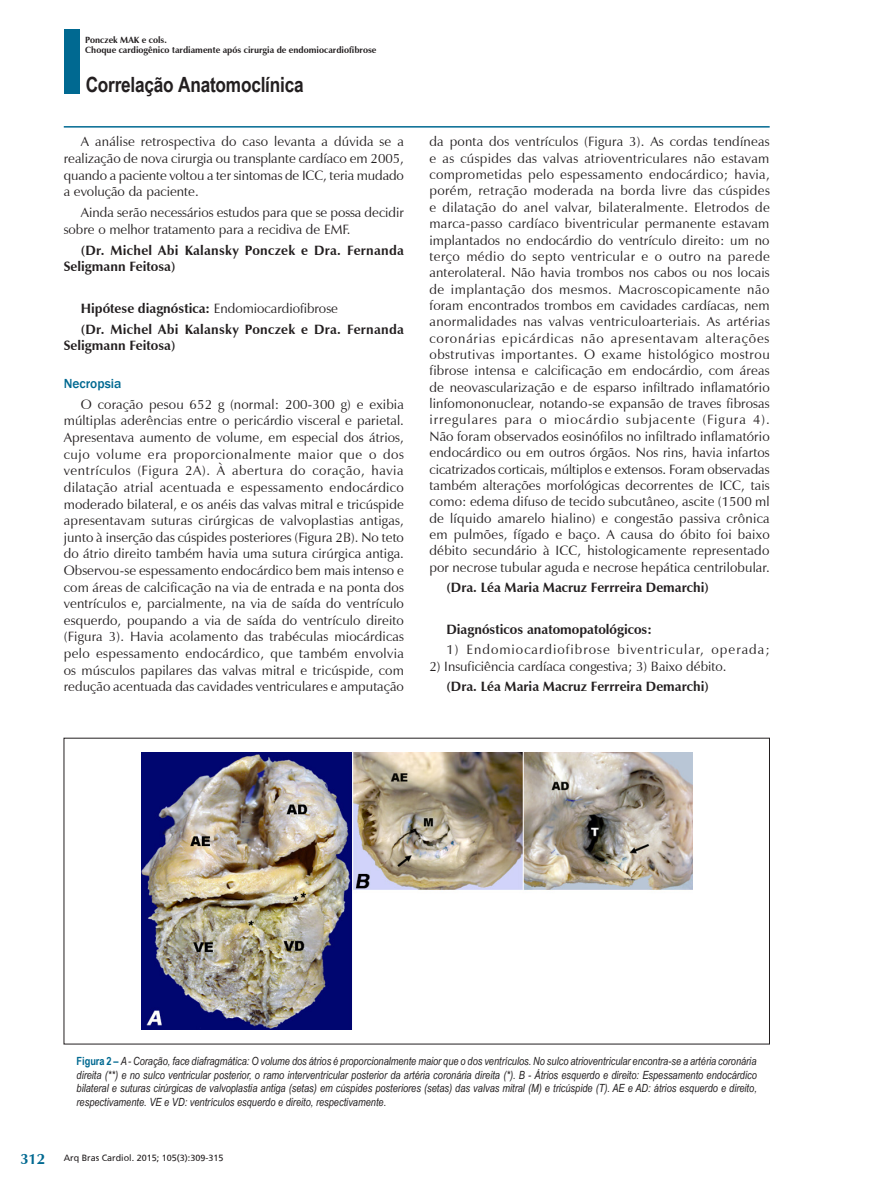
<style>
.page{position:relative;width:893px;height:1191px;background:#fff}
.page>*{position:absolute;margin:0;border:0;box-sizing:border-box;transform-origin:0 0}
.t1{font:700 21px "Arial Narrow";letter-spacing:-.01em;color:#231f20}
.t2{font:700 15px "Zapf Humanist 601 BT";color:#006991}
._01-TEXTO_BASICO{font:13.5px/16.4px "Zapf Humanist 601 BT";color:#231f20;text-align:justify}
._01-TEXTO_BASICO-2{font:700 13.5px "Zapf Humanist 601 BT";color:#231f20}
._01-TEXTO_BASICO-3{font:700 13.5px/16.6px "Zapf Humanist 601 BT";letter-spacing:.02em;color:#231f20}
._01-TEXTO_BASICO-4{font:13.5px "Zapf Humanist 601 BT";letter-spacing:.075em;color:#231f20}
._03_-_SUBTITULO_PRIN{font:500 13.5px "Franklin Gothic";color:#006991}
._06_-_LEGENDA_FIGURA{font:italic 11.25px/13.5px "Arial Narrow";color:#231f20;text-align:justify}
.t3{font:700 9px/10.8px "Zapf Humanist 601 BT";color:#231f20}
.t4{font:9px "Frutiger";color:#231f20}
.s1{font-weight:400}
.s2{font-weight:700;font-style:normal;color:#006991}
</style>
<div class="page">
<hr style="left:64px;top:126px;width:706px;height:2px;background:#006991">
<div style="left:64px;top:29px;width:16px;height:65px;background:#006991"></div>
<img style="left:141px;top:752px;width:551px;height:277px">
<p class="t3" style="left:85px;top:34px;width:293px">Ponczek MAK e cols.<br>Choque cardiogênico tardiamente após cirurgia de endomiocardiofibrose</p>
<h1 class="t1" style="left:86px;top:68px;width:219px">Correlação Anatomoclínica</h1>
<p class="_01-TEXTO_BASICO" style="left:64px;top:133px;width:342px;text-indent:17px">A análise retrospectiva do caso levanta a dúvida se a realização de nova cirurgia ou transplante cardíaco em 2005, quando a paciente voltou a ter sintomas de ICC, teria mudado a evolução da paciente.</p>
<p class="_01-TEXTO_BASICO" style="left:64px;top:204px;width:342px;text-indent:17px">Ainda serão necessários estudos para que se possa decidir sobre o melhor tratamento para a recidiva de EMF.</p>
<p class="_01-TEXTO_BASICO-3" style="left:64px;top:242px;width:342px;text-indent:17px">(Dr. Michel Abi Kalansky Ponczek e Dra. Fernanda<br>Seligmann Feitosa)</p>
<p class="_01-TEXTO_BASICO-2" style="left:81px;top:300px;width:259px">Hipótese diagnóstica: <span class="s1">Endomiocardiofibrose</span></p>
<p class="_01-TEXTO_BASICO-3" style="left:64px;top:321px;width:342px;text-indent:17px">(Dr. Michel Abi Kalansky Ponczek e Dra. Fernanda<br>Seligmann Feitosa)</p>
<p class="_03_-_SUBTITULO_PRIN" style="left:64px;top:375px;width:59px">Necropsia</p>
<p class="_01-TEXTO_BASICO" style="left:64px;top:396px;width:342px;text-indent:17px">O coração pesou 652 g (normal: 200-300 g) e exibia múltiplas aderências entre o pericárdio visceral e parietal.<br>Apresentava aumento de volume, em especial dos átrios, cujo volume era proporcionalmente maior que o dos ventrículos (Figura 2A). À abertura do coração, havia dilatação atrial acentuada e espessamento endocárdico moderado bilateral, e os anéis das valvas mitral e tricúspide apresentavam suturas cirúrgicas de valvoplastias antigas, junto à inserção das cúspides posteriores (Figura 2B). No teto do átrio direito também havia uma sutura cirúrgica antiga.<br>Observou-se espessamento endocárdico bem mais intenso e com áreas de calcificação na via de entrada e na ponta dos ventrículos e, parcialmente, na via de saída do ventrículo esquerdo, poupando a via de saída do ventrículo direito (Figura 3). Havia acolamento das trabéculas miocárdicas pelo espessamento endocárdico, que também envolvia os músculos papilares das valvas mitral e tricúspide, com redução acentuada das cavidades ventriculares e amputação</p>
<p class="_01-TEXTO_BASICO" style="left:429px;top:134px;width:342px">da ponta dos ventrículos (Figura 3). As cordas tendíneas e as cúspides das valvas atrioventriculares não estavam comprometidas pelo espessamento endocárdico; havia, porém, retração moderada na borda livre das cúspides e dilatação do anel valvar, bilateralmente. Eletrodos de marca-passo cardíaco biventricular permanente estavam implantados no endocárdio do ventrículo direito: um no terço médio do septo ventricular e o outro na parede anterolateral. Não havia trombos nos cabos ou nos locais de implantação dos mesmos. Macroscopicamente não foram encontrados trombos em cavidades cardíacas, nem anormalidades nas valvas ventriculoarteriais. As artérias coronárias epicárdicas não apresentavam alterações obstrutivas importantes. O exame histológico mostrou fibrose intensa e calcificação em endocárdio, com áreas de neovascularização e de esparso infiltrado inflamatório linfomononuclear, notando‑se expansão de traves fibrosas irregulares para o miocárdio subjacente (Figura 4).<br>Não foram observados eosinófilos no infiltrado inflamatório endocárdico ou em outros órgãos. Nos rins, havia infartos cicatrizados corticais, múltiplos e extensos. Foram observadas também alterações morfológicas decorrentes de ICC, tais como: edema difuso de tecido subcutâneo, ascite (1500 ml de líquido amarelo hialino) e congestão passiva crônica em pulmões, fígado e baço. A causa do óbito foi baixo débito secundário à ICC, histologicamente representado por necrose tubular aguda e necrose hepática centrilobular.</p>
<p class="_01-TEXTO_BASICO-2" style="left:446px;top:579px;width:264px">(Dra. Léa Maria Macruz Ferrreira Demarchi)</p>
<p class="_01-TEXTO_BASICO-2" style="left:446px;top:620px;width:207px">Diagnósticos anatomopatológicos:</p>
<p class="_01-TEXTO_BASICO-4" style="left:446px;top:641px;width:325px">1) Endomiocardiofibrose biventricular, operada;</p>
<p class="_01-TEXTO_BASICO" style="left:429px;top:657px;width:298px">2) Insuficiência cardíaca congestiva; 3) Baixo débito.</p>
<p class="_01-TEXTO_BASICO-2" style="left:446px;top:678px;width:264px">(Dra. Léa Maria Macruz Ferrreira Demarchi)</p>
<p class="t2" style="left:20px;top:1149px;width:26px">312</p>
<p class="_06_-_LEGENDA_FIGURA" style="left:77px;top:1054px;width:682px"><span class="s2">Figura 2 –</span> A - Coração, face diafragmática: O volume dos átrios é proporcionalmente maior que o dos ventrículos. No sulco atrioventricular encontra-se a artéria coronária direita (**) e no sulco ventricular posterior, o ramo interventricular posterior da artéria coronária direita (*). B - Átrios esquerdo e direito: Espessamento endocárdico bilateral e suturas cirúrgicas de valvoplastia antiga (setas) em cúspides posteriores (setas) das valvas mitral (M) e tricúspide (T). AE e AD: átrios esquerdo e direito, respectivamente. VE e VD: ventrículos esquerdo e direito, respectivamente.</p>
<p class="t4" style="left:64px;top:1153px;width:161px">Arq Bras Cardiol. 2015; 105(3):309-315</p>
</div>
